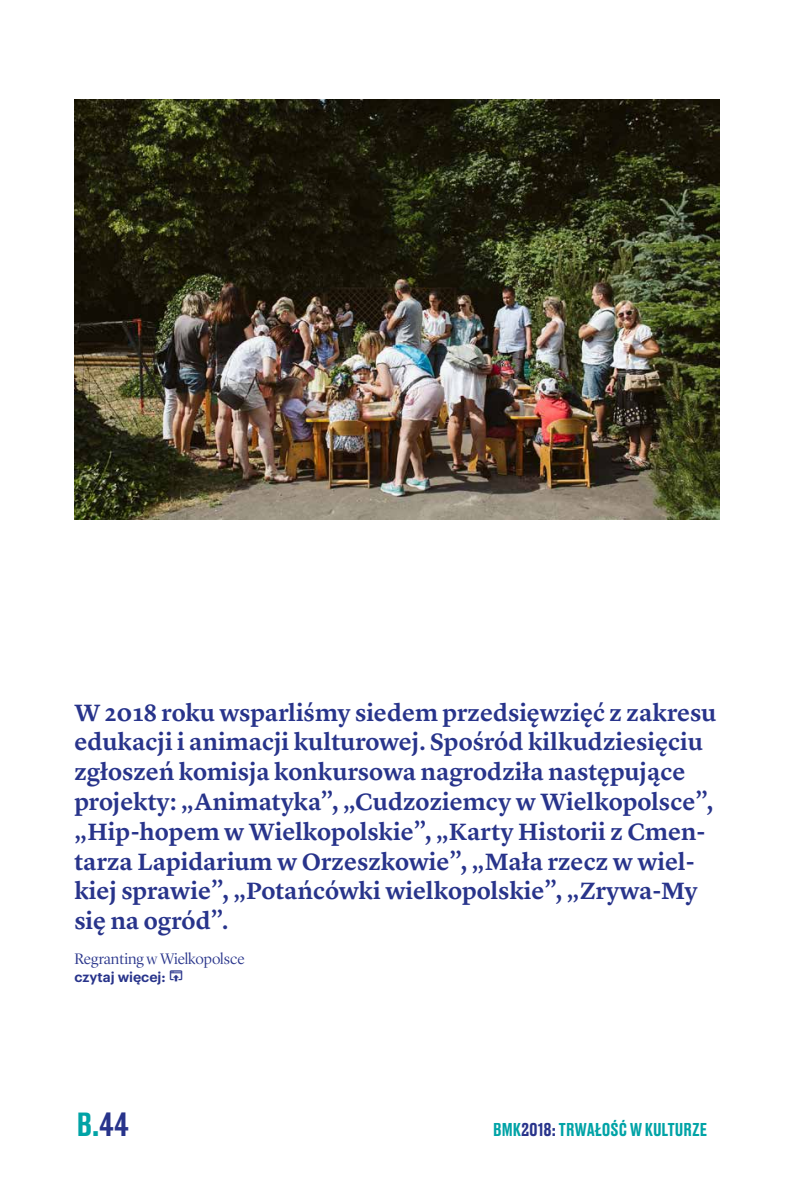
<style>
.page{position:relative;width:794px;height:1191px;background:#fff}
.page>*{position:absolute;margin:0;border:0;box-sizing:border-box;transform-origin:0 0}
.t1{font:500 31.5px "Druk Text";color:#00a3a6}
.t2{font:600 24.5px/29.8px "Lyon Text";letter-spacing:.005em;color:#28348b}
.t3{font:500 17.5px "Druk Text";color:#00a3a6}
.t4{font:300 15.75px "Lyon Display";color:#28348b}
.t5{font:600 14px "Graphik";color:#28348b}
.s1{color:#28348b}
</style>
<div class="page">
<img style="left:74px;top:99px;width:645px;height:420px">
<p class="t2" style="left:74px;top:695px;width:643px">W 2018 roku wsparliśmy siedem przedsięwzięć z zakresu edukacji i animacji kulturowej. Spośród kilkudziesięciu zgłoszeń komisja konkursowa nagrodziła następujące projekty: „Animatyka”, „Cudzoziemcy w Wielkopolsce”, „Hip-hopem w Wielkopolskie”, „Karty Historii z Cmen&shy;tarza Lapidarium w Orzeszkowie”, „Mała rzecz w wiel&shy;kiej sprawie”, „Potańcówki wielkopolskie”, „Zrywa-My się na ogród”.</p>
<p class="t4" style="left:74px;top:947px;width:172px">Regranting w Wielkopolsce</p>
<p class="t5" style="left:74px;top:965px;width:93px">czytaj więcej:</p>
<p class="t1" style="left:77px;top:1101px;width:53px">B.<span class="s1">44</span></p>
<p class="t3" style="left:493px;top:1116px;width:215px">BMK<span class="s1">2018:</span> TRWAŁOŚĆ W KULTURZE</p>
</div>
